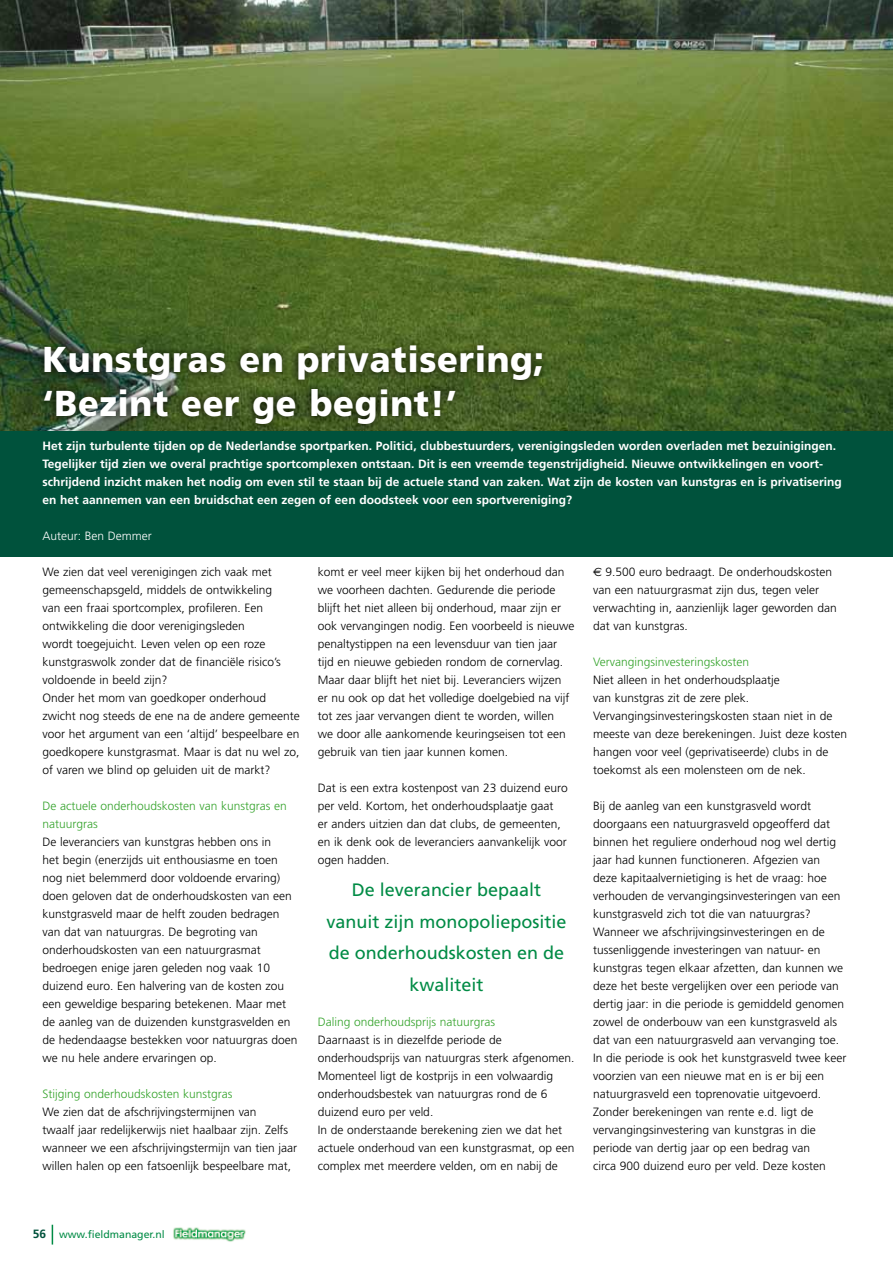
<style>
.page{position:relative;width:893px;height:1263px;background:#fff}
.page>*{position:absolute;margin:0;border:0;box-sizing:border-box;transform-origin:0 0}
.t1{font:900 36px/43.2px "Frutiger";letter-spacing:.02em;color:#fff;scale:.95 1}
.t2{font:18px/31.5px "Frutiger";color:#008b45;text-align:center}
.t3{font:300 12px/18px "Frutiger";color:#000}
.t4{font:700 12px/18px "Frutiger";color:#fff}
.t5{font:300 12px/18px "Frutiger";color:#35a32c}
.t6{font:300 12px "Frutiger";color:#fff}
.t7{font:10.5px "Frutiger";color:#008b45}
.s1{font-family:"Euro Sans";font-weight:400}
.s2{font-weight:700;font-size:12px;color:#00523c}
</style>
<div class="page">
<svg style="left:52px;top:1225px;width:1px;height:19px"></svg>
<img style="left:173px;top:1227px;width:73px;height:15px">
<img style="left:0;top:0;width:893px;height:431px">
<div style="left:37px;top:338px;width:513px;height:94px;background:#000;opacity:.75"></div>
<div style="left:0;top:431px;width:893px;height:125px;background:#00523c"></div>
<h1 class="t1" style="left:43px;top:338px;width:530px">Kunstgras en privatisering; ‘Bezint eer ge begint!’</h1>
<p class="t4" style="left:43px;top:437px;width:801px">Het zijn turbulente tijden op de Nederlandse sportparken. Politici, clubbestuurders, verenigingsleden worden overladen met bezuinigingen.<br>Tegelijker tijd zien we overal prachtige sportcomplexen ontstaan. Dit is een vreemde tegenstrijdigheid. Nieuwe ontwikkelingen en voort&shy;schrijdend inzicht maken het nodig om even stil te staan bij de actuele stand van zaken. Wat zijn de kosten van kunstgras en is privatisering en het aannemen van een bruidschat een zegen of een doodsteek voor een sportvereniging?</p>
<p class="t6" style="left:43px;top:529px;width:111px">Auteur: Ben Demmer</p>
<p class="t3" style="left:43px;top:563px;width:259px">We zien dat veel verenigingen zich vaak met gemeenschapsgeld, middels de ontwikkeling<br>van een fraai sportcomplex, profileren. Een ontwikkeling die door verenigingsleden<br>wordt toegejuicht. Leven velen op een roze kunstgraswolk zonder dat de financiële risico’s voldoende in beeld zijn?<br>Onder het mom van goedkoper onderhoud zwicht nog steeds de ene na de andere gemeente voor het argument van een ‘altijd’ bespeelbare en goedkopere kunstgrasmat. Maar is dat nu wel zo, of varen we blind op geluiden uit de markt?</p>
<p class="t5" style="left:43px;top:797px;width:246px">De actuele onderhoudskosten van kunstgras en natuurgras</p>
<p class="t3" style="left:43px;top:833px;width:257px">De leveranciers van kunstgras hebben ons in<br>het begin (enerzijds uit enthousiasme en toen nog niet belemmerd door voldoende ervaring) doen geloven dat de onderhoudskosten van een kunstgrasveld maar de helft zouden bedragen van dat van natuurgras. De begroting van onderhoudskosten van een natuurgrasmat bedroegen enige jaren geleden nog vaak 10 duizend euro. Een halvering van de kosten zou een geweldige besparing betekenen. Maar met de aanleg van de duizenden kunstgrasvelden en de hedendaagse bestekken voor natuurgras doen we nu hele andere ervaringen op.</p>
<p class="t5" style="left:43px;top:1085px;width:192px">Stijging onderhoudskosten kunstgras</p>
<p class="t3" style="left:43px;top:1103px;width:256px">We zien dat de afschrijvingstermijnen van<br>twaalf jaar redelijkerwijs niet haalbaar zijn. Zelfs wanneer we een afschrijvingstermijn van tien jaar willen halen op een fatsoenlijk bespeelbare mat,</p>
<p class="t3" style="left:318px;top:563px;width:258px">komt er veel meer kijken bij het onderhoud dan we voorheen dachten. Gedurende die periode blijft het niet alleen bij onderhoud, maar zijn er ook vervangingen nodig. Een voorbeeld is nieuwe penaltystippen na een levensduur van tien jaar tijd en nieuwe gebieden rondom de cornervlag.<br>Maar daar blijft het niet bij. Leveranciers wijzen<br>er nu ook op dat het volledige doelgebied na vijf tot zes jaar vervangen dient te worden, willen<br>we door alle aankomende keuringseisen tot een gebruik van tien jaar kunnen komen.</p>
<p class="t3" style="left:318px;top:779px;width:251px">Dat is een extra kostenpost van 23 duizend euro per veld. Kortom, het onderhoudsplaatje gaat<br>er anders uitzien dan dat clubs, de gemeenten, en ik denk ook de leveranciers aanvankelijk voor ogen hadden.</p>
<h2 class="t2" style="left:326px;top:874px;width:242px">De leverancier bepaalt vanuit zijn monopoliepositie de onderhoudskosten en de kwaliteit</h2>
<p class="t5" style="left:318px;top:1013px;width:179px">Daling onderhoudsprijs natuurgras</p>
<p class="t3" style="left:318px;top:1031px;width:258px">Daarnaast is in diezelfde periode de onderhoudsprijs van natuurgras sterk afgenomen.<br>Momenteel ligt de kostprijs in een volwaardig onderhoudsbestek van natuurgras rond de 6 duizend euro per veld.<br>In de onderstaande berekening zien we dat het actuele onderhoud van een kunstgrasmat, op een complex met meerdere velden, om en nabij de</p>
<p class="t3" style="left:593px;top:563px;width:245px"><span class="s1">€</span> 9.500 euro bedraagt. De onderhoudskosten van een natuurgrasmat zijn dus, tegen veler verwachting in, aanzienlijk lager geworden dan dat van kunstgras.</p>
<p class="t5" style="left:593px;top:653px;width:158px">Vervangingsinvesteringskosten</p>
<p class="t3" style="left:593px;top:671px;width:255px">Niet alleen in het onderhoudsplaatje<br>van kunstgras zit de zere plek.<br>Vervangingsinvesteringskosten staan niet in de meeste van deze berekeningen. Juist deze kosten hangen voor veel (geprivatiseerde) clubs in de toekomst als een molensteen om de nek.</p>
<p class="t3" style="left:593px;top:797px;width:255px">Bij de aanleg van een kunstgrasveld wordt doorgaans een natuurgrasveld opgeofferd dat binnen het reguliere onderhoud nog wel dertig jaar had kunnen functioneren. Afgezien van deze kapitaalvernietiging is het de vraag: hoe verhouden de vervangingsinvesteringen van een kunstgrasveld zich tot die van natuurgras?<br>Wanneer we afschrijvingsinvesteringen en de tussenliggende investeringen van natuur- en kunstgras tegen elkaar afzetten, dan kunnen we deze het beste vergelijken over een periode van dertig jaar: in die periode is gemiddeld genomen zowel de onderbouw van een kunstgrasveld als dat van een natuurgrasveld aan vervanging toe.<br>In die periode is ook het kunstgrasveld twee keer voorzien van een nieuwe mat en is er bij een natuurgrasveld een toprenovatie uitgevoerd.<br>Zonder berekeningen van rente e.d. ligt de vervangingsinvestering van kunstgras in die periode van dertig jaar op een bedrag van<br>circa 900 duizend euro per veld. Deze kosten</p>
<p class="t7" style="left:33px;top:1228px;width:133px"><span class="s2">56</span> www.fieldmanager.nl</p>
</div>
